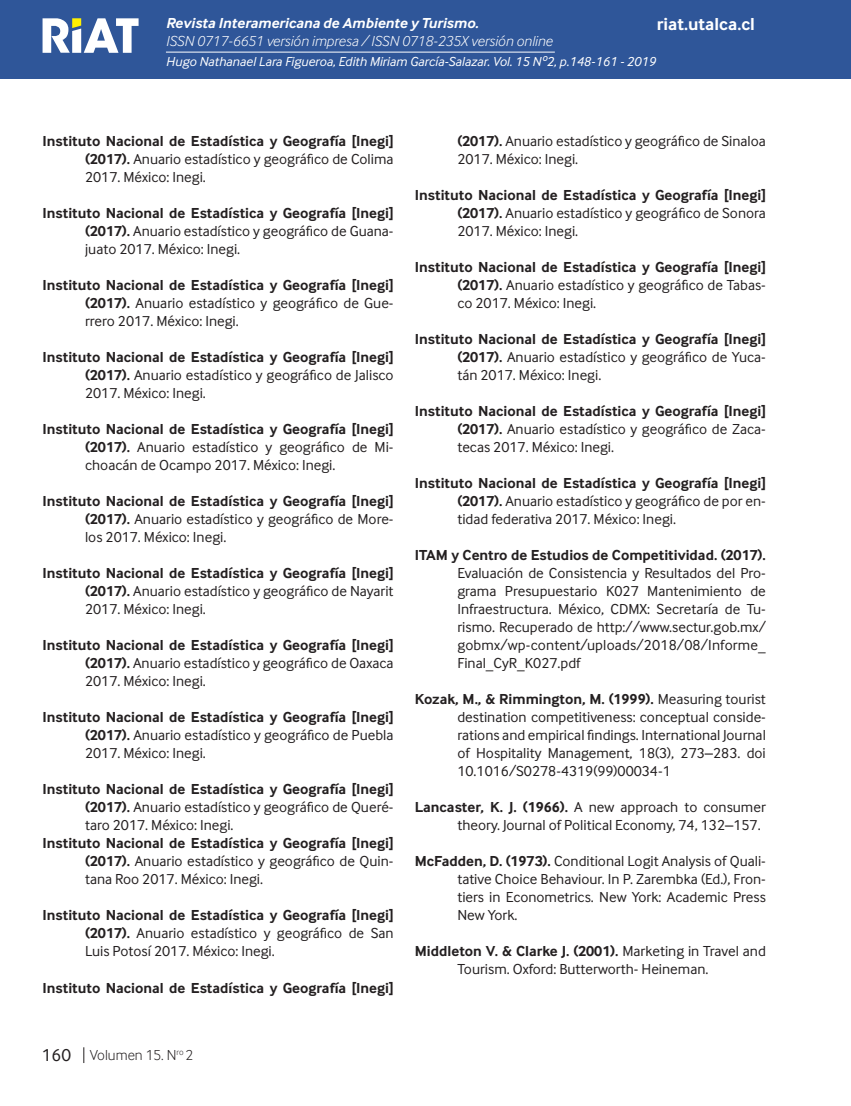
<style>
.page{position:relative;width:851px;height:1106px;background:#fff}
.page>*{position:absolute;margin:0;border:0;box-sizing:border-box;transform-origin:0 0}
.t1{font:700 18px "Inter Face";color:#fff}
.t2{font:15px/18px "Inter Face";color:#231f20;text-align:justify}
.t3{font:700 15px "Inter Face";color:#231f20}
.t4{font:italic 300 15px "Inter Face";color:#fff}
.t5{font:italic 700 15px "Inter Face";color:#fff}
.t6{font:300 15px "Inter Face";color:#231f20}
.t7{font:italic 13.5px "Inter Face";color:#fff}
.s1{font-weight:700}
.s2{font-weight:400;font-size:18px}
</style>
<div class="page">
<div style="left:0;top:0;width:850px;height:79px;background:#2f5699"></div>
<hr style="left:850px;top:0;width:1px;height:79px;background:#2f5699">
<hr style="left:166px;top:52px;width:388px;height:1px;background:#fff">
<svg style="left:43px;top:18px;width:95px;height:35px"></svg>
<svg style="left:83px;top:1047px;width:1px;height:16px"></svg>
<p class="t5" style="left:166px;top:15px;width:314px">Revista Interamericana de Ambiente y Turismo.</p>
<p class="t4" style="left:166px;top:33px;width:388px">ISSN 0717-6651 versión impresa / ISSN 0718-235X versión online</p>
<p class="t1" style="left:656px;top:14px;width:99px">riat.utalca.cl</p>
<p class="t7" style="left:166px;top:54px;width:491px">Hugo Nathanael Lara Figueroa, Edith Miriam García-Salazar. Vol. 15 Nº2, p.148-161 - 2019</p>
<p class="t2" style="left:85px;top:132px;width:310px;text-indent:-43px"><span class="s1">Instituto Nacional de Estadística y Geografía [Inegi] (2017).</span> Anuario estadístico y geográfico de Colima 2017. México: Inegi.</p>
<p class="t2" style="left:85px;top:204px;width:310px;text-indent:-43px"><span class="s1">Instituto Nacional de Estadística y Geografía [Inegi] (2017).</span> Anuario estadístico y geográfico de Guana&shy;juato 2017. México: Inegi.</p>
<p class="t2" style="left:85px;top:276px;width:310px;text-indent:-43px"><span class="s1">Instituto Nacional de Estadística y Geografía [Inegi] (2017).</span> Anuario estadístico y geográfico de Gue&shy;rrero 2017. México: Inegi.</p>
<p class="t2" style="left:85px;top:348px;width:310px;text-indent:-43px"><span class="s1">Instituto Nacional de Estadística y Geografía [Inegi] (2017).</span> Anuario estadístico y geográfico de Jalisco 2017. México: Inegi.</p>
<p class="t2" style="left:85px;top:420px;width:310px;text-indent:-43px"><span class="s1">Instituto Nacional de Estadística y Geografía [Inegi] (2017).</span> Anuario estadístico y geográfico de Mi&shy;choacán de Ocampo 2017. México: Inegi.</p>
<p class="t2" style="left:85px;top:492px;width:310px;text-indent:-43px"><span class="s1">Instituto Nacional de Estadística y Geografía [Inegi] (2017).</span> Anuario estadístico y geográfico de More&shy;los 2017. México: Inegi.</p>
<p class="t2" style="left:85px;top:564px;width:310px;text-indent:-43px"><span class="s1">Instituto Nacional de Estadística y Geografía [Inegi] (2017).</span> Anuario estadístico y geográfico de Nayarit 2017. México: Inegi.</p>
<p class="t2" style="left:85px;top:636px;width:310px;text-indent:-43px"><span class="s1">Instituto Nacional de Estadística y Geografía [Inegi] (2017).</span> Anuario estadístico y geográfico de Oaxaca 2017. México: Inegi.</p>
<p class="t2" style="left:85px;top:708px;width:310px;text-indent:-43px"><span class="s1">Instituto Nacional de Estadística y Geografía [Inegi] (2017).</span> Anuario estadístico y geográfico de Puebla 2017. México: Inegi.</p>
<p class="t2" style="left:85px;top:780px;width:310px;text-indent:-43px"><span class="s1">Instituto Nacional de Estadística y Geografía [Inegi] (2017).</span> Anuario estadístico y geográfico de Queré&shy;taro 2017. México: Inegi.</p>
<p class="t2" style="left:85px;top:834px;width:310px;text-indent:-43px"><span class="s1">Instituto Nacional de Estadística y Geografía [Inegi] (2017).</span> Anuario estadístico y geográfico de Quin&shy;tana Roo 2017. México: Inegi.</p>
<p class="t2" style="left:85px;top:906px;width:310px;text-indent:-43px"><span class="s1">Instituto Nacional de Estadística y Geografía [Inegi] (2017).</span> Anuario estadístico y geográfico de San Luis Potosí 2017. México: Inegi.</p>
<p class="t3" style="left:43px;top:978px;width:352px">Instituto Nacional de Estadística y Geografía [Inegi]</p>
<p class="t6" style="left:42px;top:1046px;width:153px"><span class="s2">160</span> Volumen 15. N<sup>ro</sup> 2</p>
<p class="t2" style="left:457px;top:132px;width:310px"><span class="s1">(2017).</span> Anuario estadístico y geográfico de Sinaloa<br>2017. México: Inegi.</p>
<p class="t2" style="left:457px;top:186px;width:310px;text-indent:-43px"><span class="s1">Instituto Nacional de Estadística y Geografía [Inegi] (2017).</span> Anuario estadístico y geográfico de Sonora 2017. México: Inegi.</p>
<p class="t2" style="left:457px;top:258px;width:310px;text-indent:-43px"><span class="s1">Instituto Nacional de Estadística y Geografía [Inegi] (2017).</span> Anuario estadístico y geográfico de Tabas&shy;co 2017. México: Inegi.</p>
<p class="t2" style="left:457px;top:330px;width:310px;text-indent:-43px"><span class="s1">Instituto Nacional de Estadística y Geografía [Inegi] (2017).</span> Anuario estadístico y geográfico de Yuca&shy;tán 2017. México: Inegi.</p>
<p class="t2" style="left:457px;top:402px;width:310px;text-indent:-43px"><span class="s1">Instituto Nacional de Estadística y Geografía [Inegi] (2017).</span> Anuario estadístico y geográfico de Zaca&shy;tecas 2017. México: Inegi.</p>
<p class="t2" style="left:457px;top:474px;width:310px;text-indent:-43px"><span class="s1">Instituto Nacional de Estadística y Geografía [Inegi] (2017).</span> Anuario estadístico y geográfico de por en&shy;tidad federativa 2017. México: Inegi.</p>
<p class="t3" style="left:415px;top:546px;width:352px">ITAM y Centro de Estudios de Competitividad. (2017).</p>
<p class="t2" style="left:457px;top:564px;width:310px">Evaluación de Consistencia y Resultados del Pro&shy;grama Presupuestario K027 Mantenimiento de Infraestructura. México, CDMX: Secretaría de Tu&shy;rismo. Recuperado de http://www.sectur.gob.mx/ gobmx/wp-content/uploads/2018/08/Informe_ Final_CyR_K027.pdf</p>
<p class="t2" style="left:457px;top:690px;width:310px;text-indent:-43px"><span class="s1">Kozak, M., &amp; Rimmington, M. (1999).</span> Measuring tourist destination competitiveness: conceptual conside&shy;rations and empirical findings. International Journal of Hospitality Management, 18(3), 273–283. doi 10.1016/S0278-4319(99)00034-1</p>
<p class="t2" style="left:457px;top:798px;width:310px;text-indent:-43px"><span class="s1">Lancaster, K. J. (1966).</span> A new approach to consumer theory. Journal of Political Economy, 74, 132–157.</p>
<p class="t2" style="left:457px;top:852px;width:310px;text-indent:-43px"><span class="s1">McFadden, D. (1973).</span> Conditional Logit Analysis of Quali&shy;tative Choice Behaviour. In P. Zarembka (Ed.), Fron&shy;tiers in Econometrics. New York: Academic Press New York.</p>
<p class="t2" style="left:457px;top:942px;width:310px;text-indent:-43px"><span class="s1">Middleton V. &amp; Clarke J. (2001).</span> Marketing in Travel and<br>Tourism. Oxford: Butterworth- Heineman.</p>
</div>
